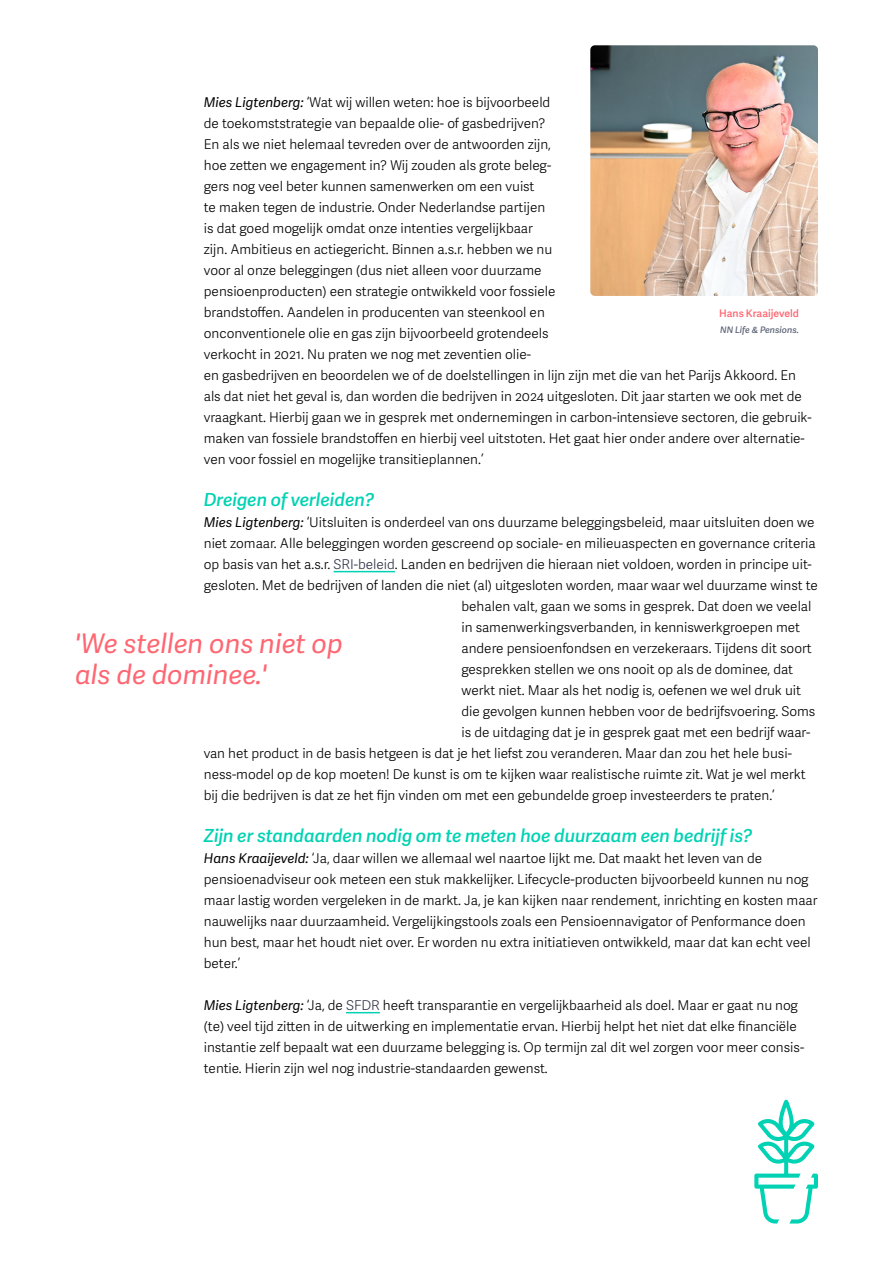
<style>
.page{position:relative;width:893px;height:1263px;background:#fff}
.page>*{position:absolute;margin:0;border:0;box-sizing:border-box;transform-origin:0 0}
.t1{font:italic 27px/31.5px "Adelle Sans";color:#fe6672}
.t2{font:italic 600 18px "Adelle Sans";color:#00d2b3}
.t3{font:300 13.5px/21px "Adelle Sans";color:#000}
.t4{font:600 10.5px "Adelle Sans";color:#fe6672}
.t5{font:italic 600 9px "Adelle Sans";color:#5e6578}
.s1{font-weight:400;font-style:italic}
.s2{color:#313543}
</style>
<div class="page">
<img style="left:590px;top:45px;width:228px;height:251px">
<svg style="left:754px;top:1100px;width:64px;height:123px"></svg>
<hr style="left:334px;top:571px;width:61px;height:1px;background:#00d2b3">
<hr style="left:346px;top:1012px;width:34px;height:1px;background:#00d2b3">
<p class="t3" style="left:204px;top:91px;width:610px"><span class="s1">Mies Ligtenberg:</span> ‘Wat wij willen weten: hoe is bijvoorbeeld<br>de toekomststrategie van bepaalde olie- of gasbedrijven?<br>En als we niet helemaal tevreden over de antwoorden zijn,<br>hoe zetten we engagement in? Wij zouden als grote beleg-<br>gers nog veel beter kunnen samenwerken om een vuist<br>te maken tegen de industrie. Onder Nederlandse partijen<br>is dat goed mogelijk omdat onze intenties vergelijkbaar<br>zijn. Ambitieus en actiegericht. Binnen a.s.r. hebben we nu<br>voor al onze beleggingen (dus niet alleen voor duurzame<br>pensioenproducten) een strategie ontwikkeld voor fossiele<br>brandstoffen. Aandelen in producenten van steenkool en<br>onconventionele olie en gas zijn bijvoorbeeld grotendeels<br>verkocht in 2021. Nu praten we nog met zeventien olie-<br>en gasbedrijven en beoordelen we of de doelstellingen in lijn zijn met die van het Parijs Akkoord. En als dat niet het geval is, dan worden die bedrijven in 2024 uitgesloten. Dit jaar starten we ook met de vraagkant. Hierbij gaan we in gesprek met ondernemingen in carbon-intensieve sectoren, die gebruik&shy;maken van fossiele brandstoffen en hierbij veel uitstoten. Het gaat hier onder andere over alternatie&shy;ven voor fossiel en mogelijke transitieplannen.’</p>
<h2 class="t2" style="left:204px;top:486px;width:172px">Dreigen of verleiden?</h2>
<p class="t3" style="left:204px;top:511px;width:612px"><span class="s1">Mies Ligtenberg:</span> ‘Uitsluiten is onderdeel van ons duurzame beleggingsbeleid, maar uitsluiten doen we</p>
<p class="t3" style="left:204px;top:532px;width:613px">niet zomaar. Alle beleggingen worden gescreend op sociale- en milieuaspecten en governance criteria</p>
<p class="t3" style="left:204px;top:553px;width:609px">op basis van het a.s.r. <span class="s2">SRI-beleid</span>. Landen en bedrijven die hieraan niet voldoen, worden in principe uit-</p>
<p class="t3" style="left:204px;top:574px;width:616px">gesloten. Met de bedrijven of landen die niet (al) uitgesloten worden, maar waar wel duurzame winst te</p>
<p class="t3" style="left:461px;top:595px;width:351px">behalen valt, gaan we soms in gesprek. Dat doen we veelal</p>
<p class="t3" style="left:461px;top:616px;width:340px">in samenwerkingsverbanden, in kenniswerkgroepen met</p>
<p class="t3" style="left:461px;top:637px;width:352px">andere pensioenfondsen en verzekeraars. Tijdens dit soort</p>
<p class="t3" style="left:461px;top:658px;width:333px">gesprekken stellen we ons nooit op als de dominee, dat</p>
<p class="t3" style="left:461px;top:679px;width:341px">werkt niet. Maar als het nodig is, oefenen we wel druk uit</p>
<p class="t3" style="left:461px;top:700px;width:355px">die gevolgen kunnen hebben voor de bedrijfsvoering. Soms</p>
<p class="t3" style="left:461px;top:721px;width:350px">is de uitdaging dat je in gesprek gaat met een bedrijf waar-</p>
<p class="t3" style="left:204px;top:742px;width:590px">van het product in de basis hetgeen is dat je het liefst zou veranderen. Maar dan zou het hele busi-</p>
<p class="t3" style="left:204px;top:763px;width:603px">ness-model op de kop moeten! De kunst is om te kijken waar realistische ruimte zit. Wat je wel merkt</p>
<p class="t3" style="left:204px;top:784px;width:572px">bij die bedrijven is dat ze het fijn vinden om met een gebundelde groep investeerders te praten.’</p>
<h2 class="t2" style="left:204px;top:822px;width:550px">Zijn er standaarden nodig om te meten hoe duurzaam een bedrijf is?</h2>
<p class="t3" style="left:204px;top:847px;width:615px"><span class="s1">Hans Kraaijeveld:</span> ‘Ja, daar willen we allemaal wel naartoe lijkt me. Dat maakt het leven van de pensioenadviseur ook meteen een stuk makkelijker. Lifecycle-producten bijvoorbeeld kunnen nu nog maar lastig worden vergeleken in de markt. Ja, je kan kijken naar rendement, inrichting en kosten maar nauwelijks naar duurzaamheid. Vergelijkingstools zoals een Pensioennavigator of Penformance doen hun best, maar het houdt niet over. Er worden nu extra initiatieven ontwikkeld, maar dat kan echt veel beter.’</p>
<p class="t3" style="left:204px;top:994px;width:602px"><span class="s1">Mies Ligtenberg:</span> ‘Ja, de <span class="s2">SFDR</span> heeft transparantie en vergelijkbaarheid als doel. Maar er gaat nu nog (te) veel tijd zitten in de uitwerking en implementatie ervan. Hierbij helpt het niet dat elke financiële instantie zelf bepaalt wat een duurzame belegging is. Op termijn zal dit wel zorgen voor meer consis&shy;tentie. Hierin zijn wel nog industrie-standaarden gewenst.</p>
<p class="t4" style="left:719px;top:305px;width:81px">Hans Kraaijeveld</p>
<p class="t5" style="left:720px;top:323px;width:80px">NN Life &amp; Pensions.</p>
<h1 class="t1" style="left:75px;top:626px;width:269px">'We stellen ons niet op als de dominee.'</h1>
</div>
